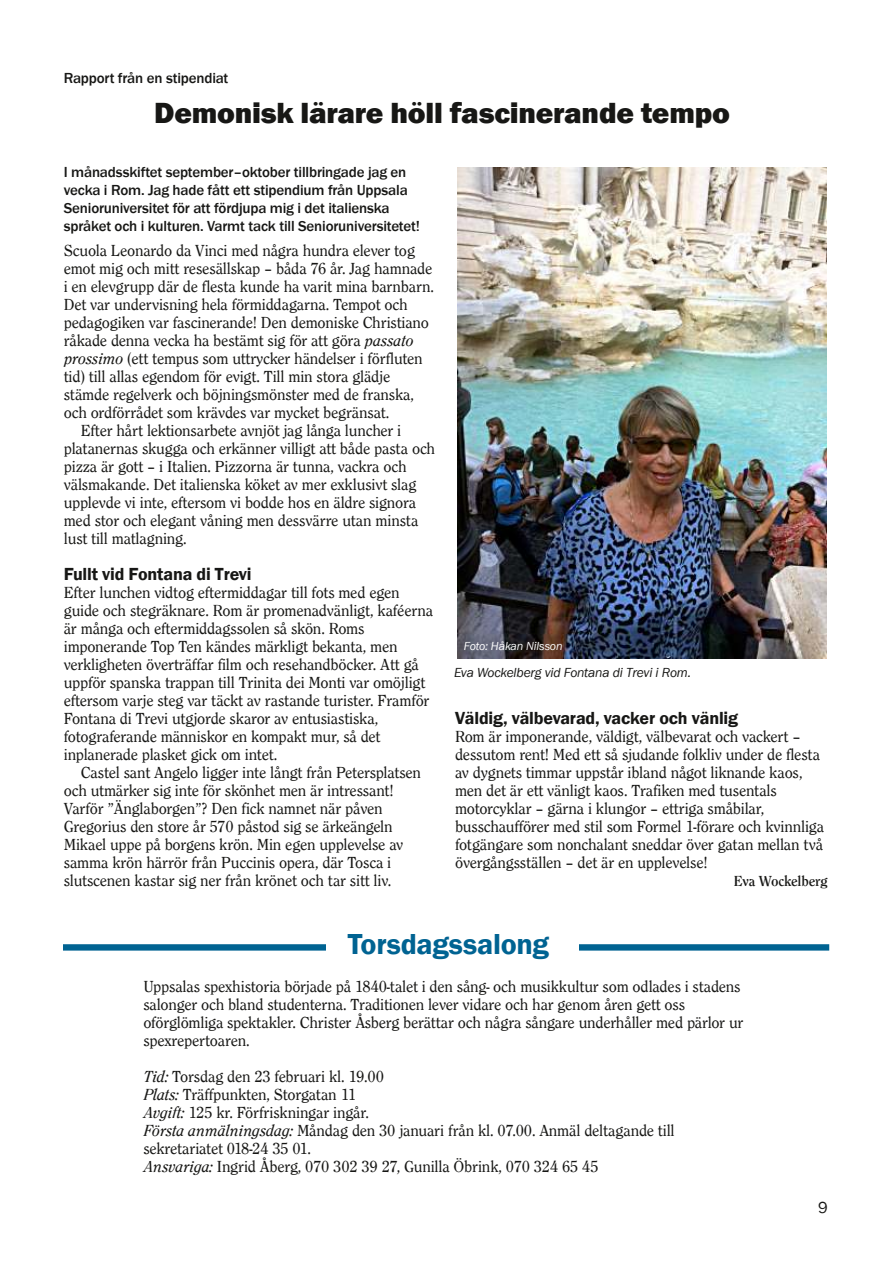
<style>
.page{position:relative;width:893px;height:1263px;background:#fff}
.page>*{position:absolute;margin:0;border:0;box-sizing:border-box;transform-origin:0 0}
.t1{font:800 30px "Franklin Gothic Pro";letter-spacing:-.01em;color:#171715}
.t2{font:600 30px "Franklin Gothic Pro";letter-spacing:-.01em;color:#006392}
.t3{font:600 18px "Franklin Gothic Pro";letter-spacing:-.01em;color:#171715}
.t4{font:16.5px/18px "Clearface Pro";letter-spacing:-.01em;color:#171715}
.t5{font:16.5px "Franklin Gothic Pro";color:#171715}
.t6{font:500 15px/18px "Franklin Gothic Pro";letter-spacing:-.01em;color:#171715}
.t7{font:700 15px "Clearface Pro";letter-spacing:-.015em;color:#171715}
.t8{font:italic 13.5px "Franklin Gothic Pro";letter-spacing:-.015em;color:#171715}
.t9{font:italic 12px "Franklin Gothic Pro";letter-spacing:-.015em;color:#fff}
.s1{font-style:italic}
</style>
<div class="page">
<div style="left:63px;top:944px;width:766px;height:6px;background:#006392"></div>
<div style="left:327px;top:934px;width:252px;height:34px;background:#fff"></div>
<img style="left:457px;top:167px;width:369px;height:492px">
<p class="t6" style="left:64px;top:69px;width:166px">Rapport från en stipendiat</p>
<h1 class="t1" style="left:154px;top:101px;width:577px">Demonisk lärare höll fascinerande tempo</h1>
<p class="t6" style="left:64px;top:164px;width:358px">I månadsskiftet september–oktober tillbringade jag en vecka i Rom. Jag hade fått ett stipendium från Uppsala Senioruniversitet för att fördjupa mig i det italienska språket och i kulturen. Varmt tack till Senioruniversitetet!</p>
<p class="t4" style="left:64px;top:241px;width:353px">Scuola Leonardo da Vinci med några hundra elever tog</p>
<p class="t4" style="left:64px;top:259px;width:370px">emot mig och mitt resesällskap – båda 76 år. Jag hamnade</p>
<p class="t4" style="left:64px;top:277px;width:372px">i en elevgrupp där de flesta kunde ha varit mina barnbarn.</p>
<p class="t4" style="left:64px;top:295px;width:345px">Det var undervisning hela förmiddagarna. Tempot och</p>
<p class="t4" style="left:64px;top:313px;width:367px">pedagogiken var fascinerande! Den demoniske Christiano</p>
<p class="t4" style="left:64px;top:331px;width:351px">råkade denna vecka ha bestämt sig för att göra <span class="s1">passato</span></p>
<p class="t4" style="left:64px;top:349px;width:360px"><span class="s1">prossimo</span> (ett tempus som uttrycker händelser i förfluten</p>
<p class="t4" style="left:64px;top:367px;width:328px">tid) till allas egendom för evigt. Till min stora glädje</p>
<p class="t4" style="left:64px;top:385px;width:352px">stämde regelverk och böjningsmönster med de franska,</p>
<p class="t4" style="left:64px;top:403px;width:327px">och ordförrådet som krävdes var mycket begränsat.</p>
<p class="t4" style="left:81px;top:421px;width:322px">Efter hårt lektionsarbete avnjöt jag långa luncher i</p>
<p class="t4" style="left:64px;top:439px;width:373px">platanernas skugga och erkänner villigt att både pasta och</p>
<p class="t4" style="left:64px;top:457px;width:344px">pizza är gott – i Italien. Pizzorna är tunna, vackra och</p>
<p class="t4" style="left:64px;top:475px;width:354px">välsmakande. Det italienska köket av mer exklusivt slag</p>
<p class="t4" style="left:64px;top:493px;width:354px">upplevde vi inte, eftersom vi bodde hos en äldre signora</p>
<p class="t4" style="left:64px;top:511px;width:356px">med stor och elegant våning men dessvärre utan minsta</p>
<p class="t4" style="left:64px;top:529px;width:124px">lust till matlagning.</p>
<p class="t3" style="left:64px;top:567px;width:189px">Fullt vid Fontana di Trevi</p>
<p class="t4" style="left:64px;top:583px;width:371px">Efter lunchen vidtog eftermiddagar till fots med egen guide och stegräknare. Rom är promenadvänligt, kaféerna är många och eftermiddagssolen så skön. Roms imponerande Top Ten kändes märkligt bekanta, men verkligheten överträffar film och resehandböcker. Att gå uppför spanska trappan till Trinita dei Monti var omöjligt eftersom varje steg var täckt av rastande turister. Framför Fontana di Trevi utgjorde skaror av entusiastiska, fotograferande människor en kompakt mur, så det inplanerade plasket gick om intet.</p>
<p class="t4" style="left:64px;top:763px;width:359px;text-indent:17px">Castel sant Angelo ligger inte långt från Petersplatsen och utmärker sig inte för skönhet men är intressant!<br>Varför ”Änglaborgen”? Den fick namnet när påven Gregorius den store år 570 påstod sig se ärkeängeln Mikael uppe på borgens krön. Min egen upplevelse av samma krön härrör från Puccinis opera, där Tosca i slutscenen kastar sig ner från krönet och tar sitt liv.</p>
<p class="t9" style="left:464px;top:641px;width:100px">Foto: Håkan Nilsson</p>
<p class="t8" style="left:454px;top:667px;width:238px">Eva Wockelberg vid Fontana di Trevi i Rom.</p>
<p class="t3" style="left:455px;top:711px;width:285px">Väldig, välbevarad, vacker och vänlig</p>
<p class="t4" style="left:455px;top:727px;width:371px">Rom är imponerande, väldigt, välbevarat och vackert – dessutom rent! Med ett så sjudande folkliv under de flesta av dygnets timmar uppstår ibland något liknande kaos, men det är ett vänligt kaos. Trafiken med tusentals motorcyklar – gärna i klungor – ettriga småbilar, busschaufförer med stil som Formel 1-förare och kvinnliga fotgängare som nonchalant sneddar över gatan mellan två övergångsställen – det är en upplevelse!</p>
<p class="t7" style="left:734px;top:872px;width:95px">Eva Wockelberg</p>
<h1 class="t2" style="left:348px;top:932px;width:203px">Torsdagssalong</h1>
<p class="t4" style="left:143px;top:977px;width:602px">Uppsalas spexhistoria började på 1840-talet i den sång- och musikkultur som odlades i stadens salonger och bland studenterna. Traditionen lever vidare och har genom åren gett oss oförglömliga spektakler. Christer Åsberg berättar och några sångare underhåller med pärlor ur spexrepertoaren.</p>
<p class="t4" style="left:143px;top:1067px;width:533px"><span class="s1">Tid:</span> Torsdag den 23 februari kl. 19.00<br><span class="s1">Plats:</span> Träffpunkten, Storgatan 11<br><span class="s1">Avgift:</span> 125 kr. Förfriskningar ingår.<br><span class="s1">Första anmälningsdag:</span> Måndag den 30 januari från kl. 07.00. Anmäl deltagande till sekretariatet 018-24 35 01.<br><span class="s1">Ansvariga:</span> Ingrid Åberg, 070 302 39 27, Gunilla Öbrink, 070 324 65 45</p>
<p class="t5" style="left:818px;top:1198px;width:11px">9</p>
</div>
